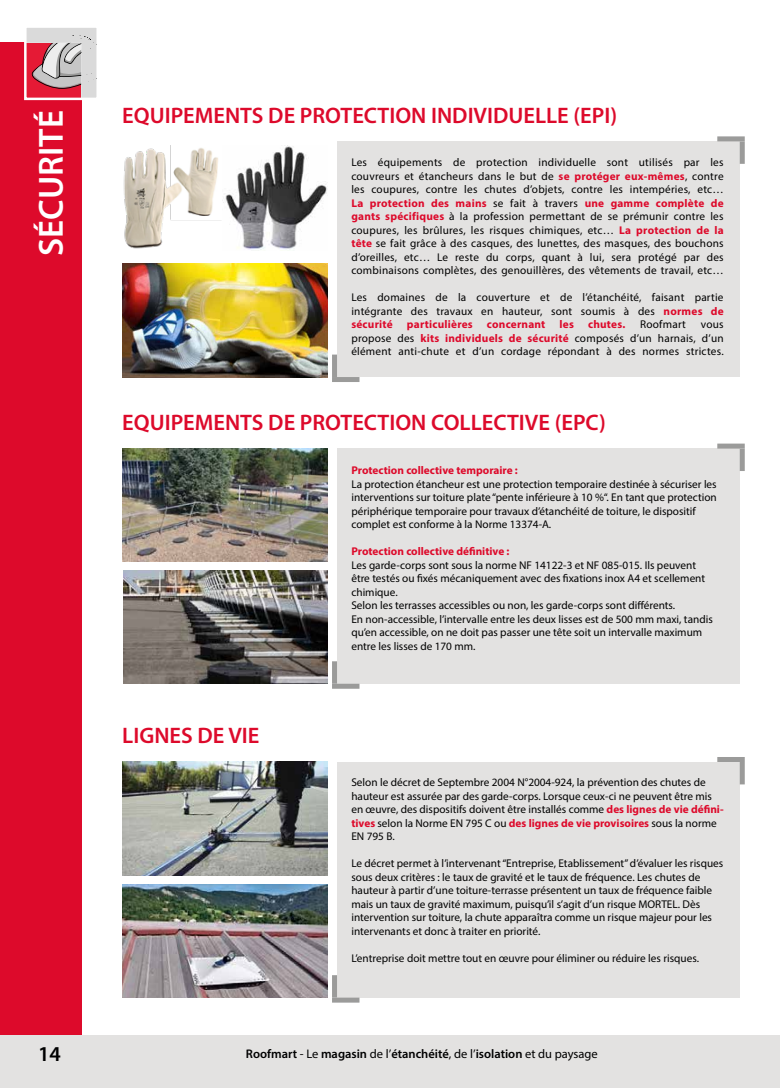
<style>
.page{position:relative;width:780px;height:1088px;background:#fff}
.page>*{position:absolute;margin:0;border:0;box-sizing:border-box;transform-origin:0 0}
.t1{font:600 35px "Myriad Pro";color:#fff}
.t2{font:600 22.5px "Myriad Pro";color:#dd0a2b}
.t3{font:600 21.25px "Myriad Pro";color:#000}
.t4{font:600 12.5px "Myriad Pro";color:#000}
.t5{font:11.25px/13.5px "Myriad Pro";color:#000}
.t6{font:700 11.25px "Myriad Pro";color:#dd0a2b}
.t7{font:700 11.25px "Myriad Pro";letter-spacing:.02em;color:#dd0a2b}
.t8{font:11.25px "Myriad Pro";letter-spacing:.02em;color:#000}
.s1{font-weight:700;color:#dd0a2b}
.s2{font-weight:400}
</style>
<div class="page">
<div style="left:0;top:43px;width:82px;height:1045px;background:#dd0a2b"></div>
<div style="left:0;top:1036px;width:779px;height:52px;background:#e3e2e1"></div>
<svg style="left:27px;top:28px;width:69px;height:69px"></svg>
<div style="left:24px;top:25px;width:75px;height:75px;border:2px solid #fff"></div>
<div style="left:337px;top:141px;width:402px;height:236px;background:#e3e2e1"></div>
<div style="left:332px;top:377px;width:27px;height:5px;background:#9b9b9a"></div>
<div style="left:332px;top:355px;width:5px;height:22px;background:#9b9b9a"></div>
<div style="left:717px;top:136px;width:27px;height:5px;background:#9b9b9a"></div>
<div style="left:739px;top:141px;width:5px;height:23px;background:#9b9b9a"></div>
<div style="left:337px;top:448px;width:402px;height:236px;background:#e3e2e1"></div>
<div style="left:332px;top:684px;width:27px;height:5px;background:#9b9b9a"></div>
<div style="left:332px;top:661px;width:5px;height:23px;background:#9b9b9a"></div>
<div style="left:717px;top:444px;width:27px;height:5px;background:#9b9b9a"></div>
<div style="left:739px;top:449px;width:5px;height:22px;background:#9b9b9a"></div>
<div style="left:337px;top:762px;width:402px;height:235px;background:#e3e2e1"></div>
<div style="left:332px;top:997px;width:27px;height:5px;background:#9b9b9a"></div>
<div style="left:332px;top:975px;width:5px;height:22px;background:#9b9b9a"></div>
<div style="left:717px;top:757px;width:27px;height:5px;background:#9b9b9a"></div>
<div style="left:739px;top:762px;width:5px;height:22px;background:#9b9b9a"></div>
<img style="left:122px;top:264px;width:206px;height:113px">
<img style="left:123px;top:570px;width:205px;height:114px">
<img style="left:122px;top:762px;width:206px;height:113px">
<img style="left:122px;top:448px;width:206px;height:113px">
<img style="left:122px;top:884px;width:206px;height:113px">
<img style="left:123px;top:145px;width:98px;height:104px">
<img style="left:222px;top:145px;width:105px;height:105px">
<h1 class="t1" style="left:29px;top:256px;width:147px;rotate:-90deg">SÉCURITÉ</h1>
<h2 class="t2" style="left:122px;top:101px;width:496px">EQUIPEMENTS DE PROTECTION INDIVIDUELLE (EPI)</h2>
<p class="t5" style="left:351px;top:156px;width:374px;text-align:justify">Les équipements de protection individuelle sont utilisés par les couvreurs et étancheurs dans le but de <span class="s1">se protéger eux-mêmes</span>, contre les coupures, contre les chutes d’objets, contre les intempéries, etc… <span class="s1">La protection des mains</span> se fait à travers <span class="s1">une gamme complète de gants spécifiques</span> à la profession permettant de se prémunir contre les coupures, les brûlures, les risques chimiques, etc… <span class="s1">La protection de la tête</span> se fait grâce à des casques, des lunettes, des masques, des bouchons d’oreilles, etc… Le reste du corps, quant à lui, sera protégé par des combinaisons complètes, des genouillères, des vêtements de travail, etc…</p>
<p class="t5" style="left:351px;top:291px;width:374px;text-align:justify">Les domaines de la couverture et de l’étanchéité, faisant partie intégrante des travaux en hauteur, sont soumis à des <span class="s1">normes de sécurité</span></p>
<p class="t7" style="left:407px;top:317px;width:67px">particulières</p>
<p class="t7" style="left:487px;top:317px;width:60px">concernant</p>
<p class="t6" style="left:559px;top:317px;width:16px">les</p>
<p class="t6" style="left:588px;top:317px;width:39px">chutes.</p>
<p class="t8" style="left:640px;top:318px;width:47px">Roofmart</p>
<p class="t5" style="left:351px;top:318px;width:374px;text-align:justify;text-indent:349px">vous propose des <span class="s1">kits individuels de sécurité</span> composés d’un harnais, d’un élément anti-chute et d’un cordage répondant à des normes strictes.</p>
<h2 class="t2" style="left:122px;top:408px;width:485px">EQUIPEMENTS DE PROTECTION COLLECTIVE (EPC)</h2>
<p class="t6" style="left:351px;top:463px;width:168px">Protection collective temporaire :</p>
<p class="t5" style="left:351px;top:477px;width:367px">La protection étancheur est une protection temporaire destinée à sécuriser les interventions sur toiture plate “pente inférieure à 10 %“. En tant que protection périphérique temporaire pour travaux d’étanchéité de toiture, le dispositif complet est conforme à la Norme 13374-A.</p>
<p class="t6" style="left:351px;top:544px;width:160px">Protection collective définitive :</p>
<p class="t5" style="left:351px;top:558px;width:363px">Les garde-corps sont sous la norme NF 14122-3 et NF 085-015. Ils peuvent être testés ou fixés mécaniquement avec des fixations inox A4 et scellement chimique.<br>Selon les terrasses accessibles ou non, les garde-corps sont différents.<br>En non-accessible, l’intervalle entre les deux lisses est de 500 mm maxi, tandis qu’en accessible, on ne doit pas passer une tête soit un intervalle maximum entre les lisses de 170 mm.</p>
<h2 class="t2" style="left:122px;top:721px;width:139px">LIGNES DE VIE</h2>
<p class="t5" style="left:351px;top:775px;width:374px">Selon le décret de Septembre 2004 N°2004-924, la prévention des chutes de hauteur est assurée par des garde-corps. Lorsque ceux-ci ne peuvent être mis en œuvre, des dispositifs doivent être installés comme <span class="s1">des lignes de vie défini&shy;tives</span> selon la Norme EN 795 C ou <span class="s1">des lignes de vie provisoires</span> sous la norme EN 795 B.</p>
<p class="t5" style="left:351px;top:856px;width:373px">Le décret permet à l’intervenant “Entreprise, Etablissement” d’évaluer les risques sous deux critères : le taux de gravité et le taux de fréquence. Les chutes de hauteur à partir d’une toiture-terrasse présentent un taux de fréquence faible mais un taux de gravité maximum, puisqu’il s’agit d’un risque MORTEL. Dès intervention sur toiture, la chute apparaîtra comme un risque majeur pour les intervenants et donc à traiter en priorité.</p>
<p class="t5" style="left:351px;top:951px;width:349px">L’entreprise doit mettre tout en œuvre pour éliminer ou réduire les risques.</p>
<h3 class="t3" style="left:38px;top:1040px;width:24px">14</h3>
<p class="t4" style="left:246px;top:1045px;width:353px">Roofmart <span class="s2">- Le</span> magasin <span class="s2">de l’</span>étanchéité<span class="s2">, de l’</span>isolation <span class="s2">et du paysage</span></p>
</div>
